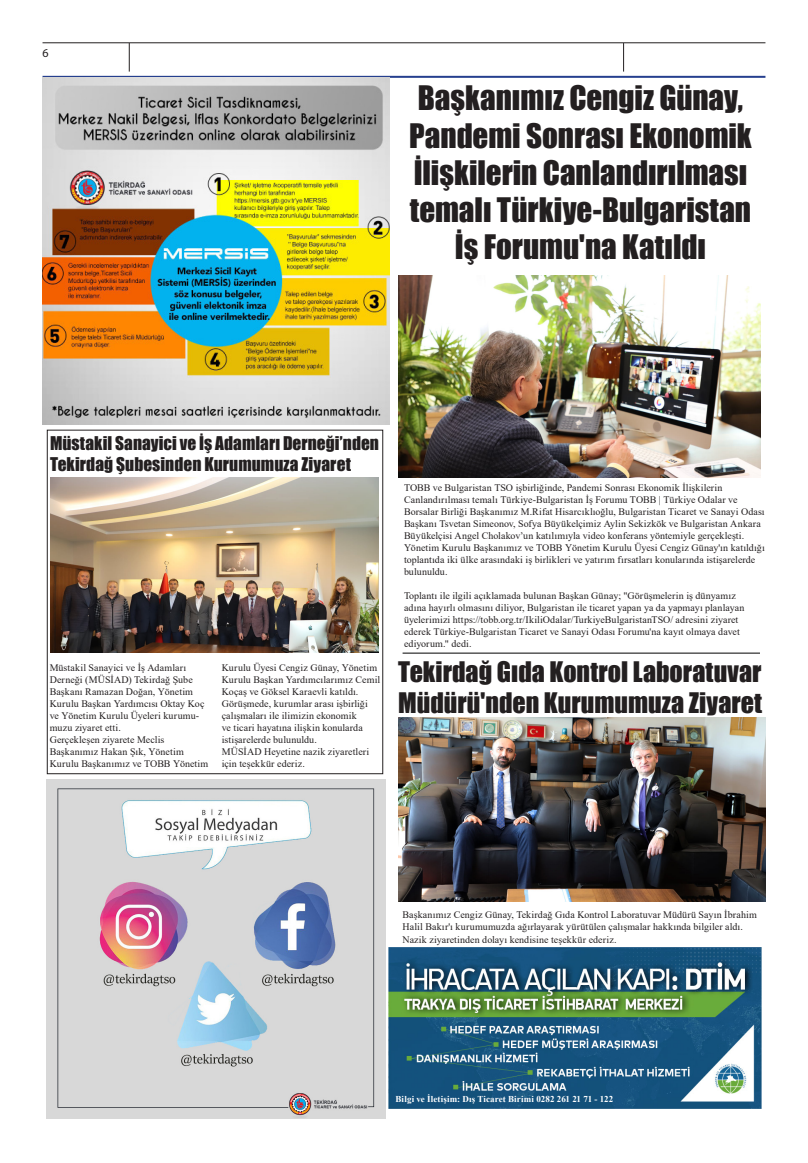
<style>
.page{position:relative;width:808px;height:1163px;background:#fff}
.page>*{position:absolute;margin:0;border:0;box-sizing:border-box;transform-origin:0 0}
.t1{font:31px/37.2px "Impact";color:#231f20;text-align:center}
.t2{font:26px/31.2px "Impact";color:#231f20}
.t3{font:17.4px/20.8px "Impact";color:#231f20}
.t4{font:12px "Myriad Pro";color:#231f20}
.t5{font:10px/12px "Times New Roman";letter-spacing:.01em;color:#231f20}
.t6{font:700 9px "Times New Roman";letter-spacing:.01em;color:#fff}
</style>
<div class="page">
<hr style="left:43px;top:43px;width:722px;height:1px;background:#231f20">
<hr style="left:43px;top:76px;width:722px;height:2px;background:#253f8e">
<svg style="left:129px;top:43px;width:1px;height:29px"></svg>
<svg style="left:623px;top:43px;width:1px;height:29px"></svg>
<img style="left:43px;top:78px;width:346px;height:346px">
<img style="left:47px;top:779px;width:339px;height:339px">
<img style="left:388px;top:947px;width:373px;height:160px">
<div style="left:47px;top:429px;width:336px;height:345px;border:1px solid #231f20"></div>
<hr style="left:403px;top:652px;width:357px;height:1px;background:#000001">
<img style="left:398px;top:717px;width:367px;height:184px">
<img style="left:50px;top:477px;width:329px;height:175px">
<img style="left:398px;top:275px;width:362px;height:202px">
<p class="t4" style="left:43px;top:45px;width:8px">6</p>
<p class="t1" style="left:409px;top:79px;width:344px">Başkanımız Cengiz Günay,<br>Pandemi Sonrası Ekonomik<br>İlişkilerin Canlandırılması temalı Türkiye-Bulgaristan<br>İş Forumu'na Katıldı</p>
<p class="t3" style="left:50px;top:432px;width:330px">Müstakil Sanayici ve İş Adamları Derneği’nden<br>Tekirdağ Şubesinden Kurumumuza Ziyaret</p>
<p class="t5" style="left:50px;top:661px;width:156px">Müstakil Sanayici ve İş Adamları<br>Derneği (MÜSİAD) Tekirdağ Şube<br>Başkanı Ramazan Doğan, Yönetim<br>Kurulu Başkan Yardımcısı Oktay Koç ve Yönetim Kurulu Üyeleri kurumu&shy;muzu ziyaret etti.</p>
<p class="t5" style="left:50px;top:733px;width:160px">Gerçekleşen ziyarete Meclis<br>Başkanımız Hakan Şık, Yönetim<br>Kurulu Başkanımız ve TOBB Yönetim</p>
<p class="t5" style="left:222px;top:661px;width:160px">Kurulu Üyesi Cengiz Günay, Yönetim<br>Kurulu Başkan Yardımcılarımız Cemil<br>Koçaş ve Göksel Karaevli katıldı.</p>
<p class="t5" style="left:222px;top:697px;width:148px">Görüşmede, kurumlar arası işbirliği çalışmaları ile ilimizin ekonomik ve ticari hayatına ilişkin konularda istişarelerde bulunuldu.</p>
<p class="t5" style="left:222px;top:745px;width:149px">MÜSİAD Heyetine nazik ziyaretleri için teşekkür ederiz.</p>
<p class="t5" style="left:404px;top:481px;width:362px">TOBB ve Bulgaristan TSO işbirliğinde, Pandemi Sonrası Ekonomik İlişkilerin Canlandırılması temalı Türkiye-Bulgaristan İş Forumu TOBB | Türkiye Odalar ve Borsalar Birliği Başkanımız M.Rifat Hisarcıklıoğlu, Bulgaristan Ticaret ve Sanayi Odası Başkanı Tsvetan Simeonov, Sofya Büyükelçimiz Aylin Sekizkök ve Bulgaristan Ankara Büyükelçisi Angel Cholakov’un katılımıyla video konferans yöntemiyle gerçekleşti.</p>
<p class="t5" style="left:404px;top:541px;width:362px">Yönetim Kurulu Başkanımız ve TOBB Yönetim Kurulu Üyesi Cengiz Günay'ın katıldığı toplantıda iki ülke arasındaki iş birlikleri ve yatırım fırsatları konularında istişarelerde bulunuldu.</p>
<p class="t5" style="left:404px;top:589px;width:342px">Toplantı ile ilgili açıklamada bulunan Başkan Günay; "Görüşmelerin iş dünyamız adına hayırlı olmasını diliyor, Bulgaristan ile ticaret yapan ya da yapmayı planlayan üyelerimizi https://tobb.org.tr/IkiliOdalar/TurkiyeBulgaristanTSO/ adresini ziyaret ederek Türkiye-Bulgaristan Ticaret ve Sanayi Odası Forumu'na kayıt olmaya davet ediyorum." dedi.</p>
<p class="t2" style="left:398px;top:655px;width:365px">Tekirdağ Gıda Kontrol Laboratuvar<br>Müdürü'nden Kurumumuza Ziyaret</p>
<p class="t5" style="left:403px;top:908px;width:356px">Başkanımız Cengiz Günay, Tekirdağ Gıda Kontrol Laboratuvar Müdürü Sayın İbrahim<br>Halil Bakır'ı kurumumuzda ağırlayarak yürütülen çalışmalar hakkında bilgiler aldı.</p>
<p class="t5" style="left:403px;top:932px;width:215px">Nazik ziyaretinden dolayı kendisine teşekkür ederiz.</p>
<p class="t6" style="left:395px;top:1092px;width:219px">Bilgi ve İletişim: Dış Ticaret Birimi 0282 261 21 71 - 122</p>
</div>
